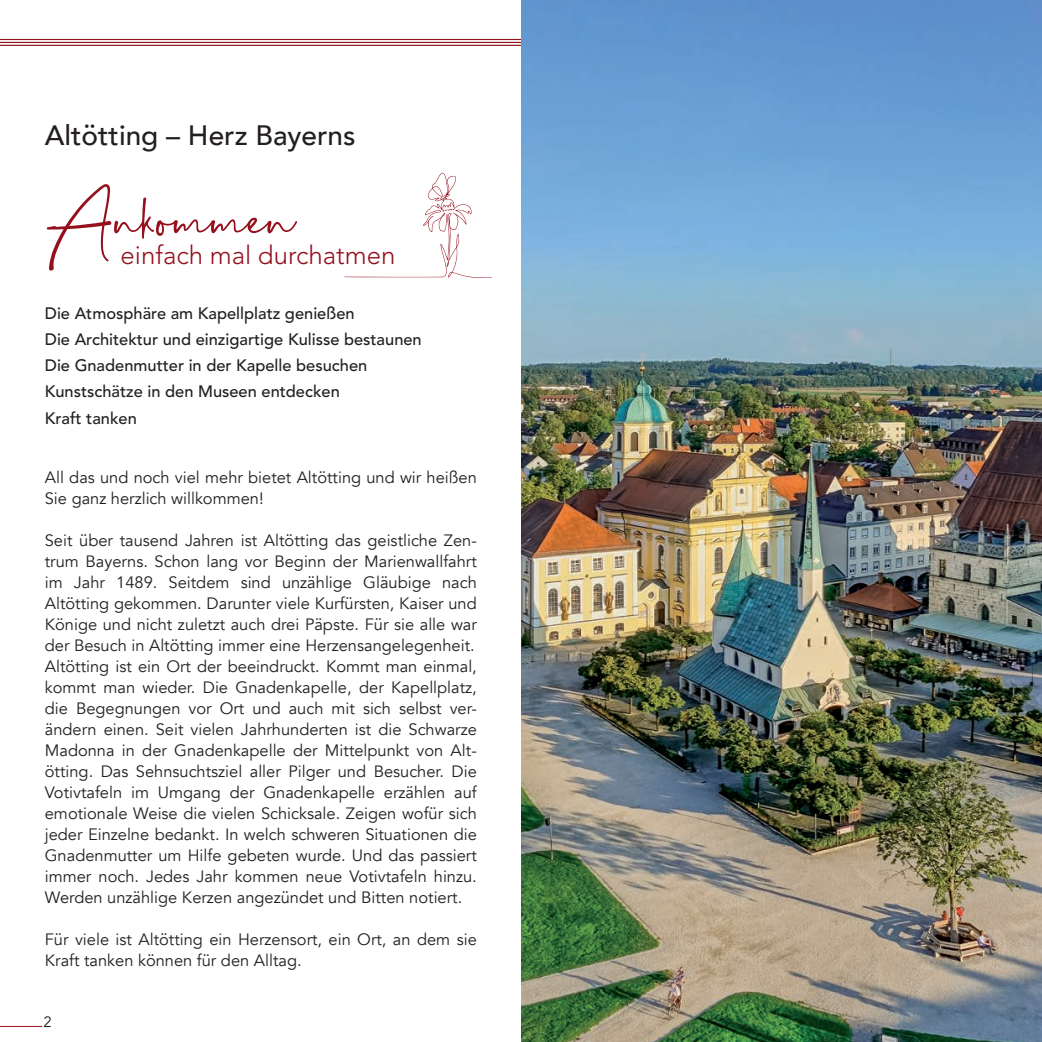
<style>
.page{position:relative;width:1042px;height:1042px;background:#fff}
.page>*{position:absolute;margin:0;border:0;box-sizing:border-box;transform-origin:0 0}
.t1{font:52.5px "Southaste";color:#94101c}
.t2{font:500 28px "Avenir";color:#231f20}
.t3{font:300 25.72px "Avenir LT Std";color:#94101c}
.t4{font:16.45px/21px "Avenir";color:#231f20}
.t5{font:500 16.45px/26.2px "Avenir LT Std";color:#231f20}
.t6{font:14.88px "Avenir LT Std";color:#231f20}
</style>
<div class="page">
<hr style="left:0;top:1026px;width:42px;height:1px;background:#94101c">
<hr style="left:0;top:39px;width:1042px;height:1px;background:#94101c">
<hr style="left:0;top:42px;width:1042px;height:1px;background:#94101c">
<hr style="left:0;top:45px;width:1042px;height:1px;background:#94101c">
<img style="left:521px;top:0;width:521px;height:1042px">
<svg style="left:344px;top:172px;width:148px;height:106px"></svg>
<h2 class="t2" style="left:45px;top:111px;width:312px">Altötting – Herz Bayerns</h2>
<h1 class="t1" style="left:45px;top:183px;width:252px">Ankommen</h1>
<h3 class="t3" style="left:121px;top:240px;width:276px">einfach mal durchatmen</h3>
<p class="t5" style="left:45px;top:300px;width:378px">Die Atmosphäre am Kapellplatz genießen<br>Die Architektur und einzigartige Kulisse bestaunen Die Gnadenmutter in der Kapelle besuchen Kunstschätze in den Museen entdecken<br>Kraft tanken</p>
<p class="t4" style="left:45px;top:467px;width:433px">All das und noch viel mehr bietet Altötting und wir heißen<br>Sie ganz herzlich willkommen!</p>
<p class="t4" style="left:45px;top:530px;width:433px">Seit über tausend Jahren ist Altötting das geistliche Zen&shy;trum Bayerns. Schon lang vor Beginn der Marienwallfahrt im Jahr 1489. Seitdem sind unzählige Gläubige nach Altötting gekommen. Darunter viele Kurfürsten, Kaiser und Könige und nicht zuletzt auch drei Päpste. Für sie alle war der Besuch in Altötting immer eine Herzensangelegenheit.<br>Altötting ist ein Ort der beeindruckt. Kommt man einmal, kommt man wieder. Die Gnadenkapelle, der Kapellplatz, die Begegnungen vor Ort und auch mit sich selbst ver&shy;ändern einen. Seit vielen Jahrhunderten ist die Schwarze Madonna in der Gnadenkapelle der Mittelpunkt von Alt&shy;ötting. Das Sehnsuchtsziel aller Pilger und Besucher. Die Votivtafeln im Umgang der Gnadenkapelle erzählen auf emotionale Weise die vielen Schicksale. Zeigen wofür sich jeder Einzelne bedankt. In welch schweren Situationen die Gnadenmutter um Hilfe gebeten wurde. Und das passiert immer noch. Jedes Jahr kommen neue Votivtafeln hinzu.<br>Werden unzählige Kerzen angezündet und Bitten notiert.</p>
<p class="t4" style="left:45px;top:929px;width:433px">Für viele ist Altötting ein Herzensort, ein Ort, an dem sie<br>Kraft tanken können für den Alltag.</p>
<p class="t6" style="left:44px;top:1013px;width:10px">2</p>
</div>
